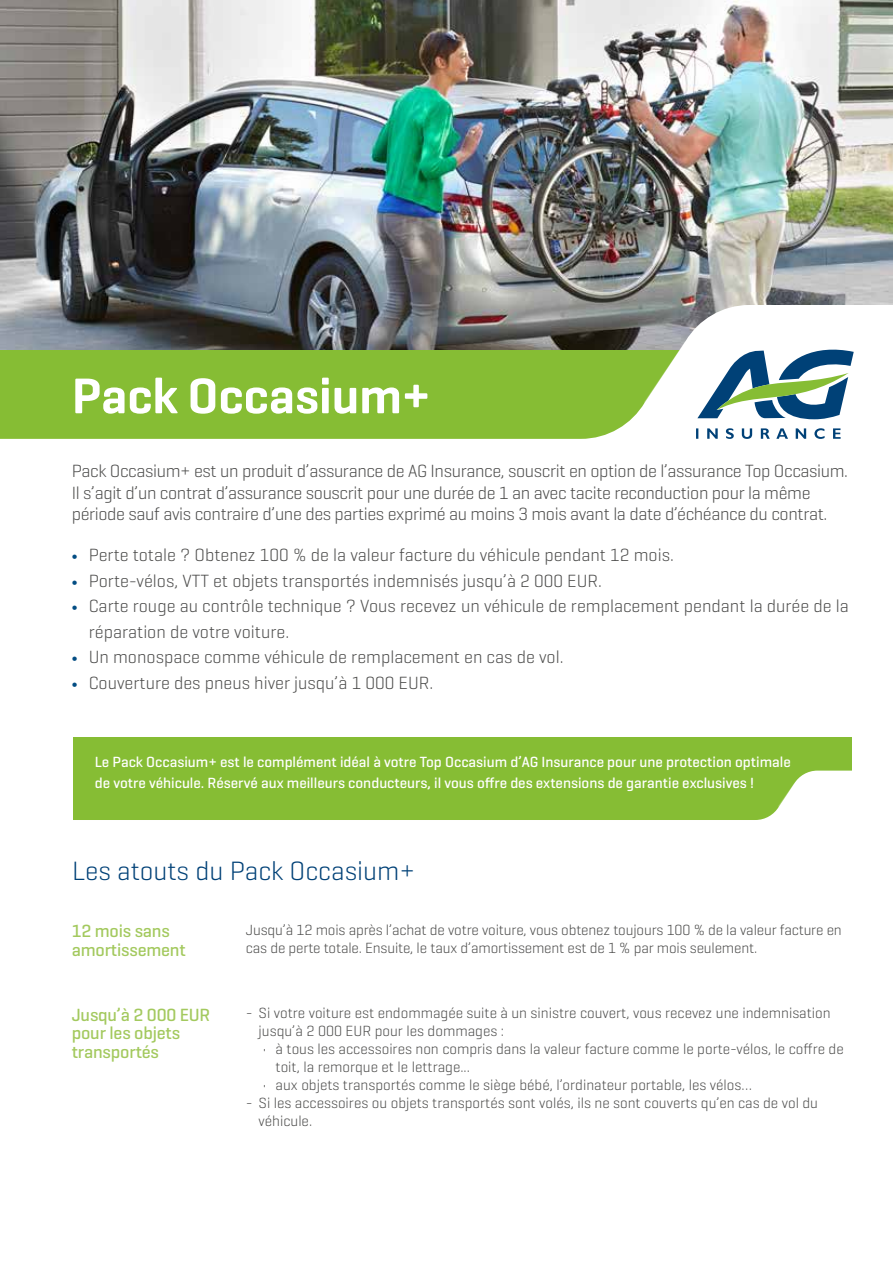
<style>
.page{position:relative;width:893px;height:1263px;background:#fff}
.page>*{position:absolute;margin:0;border:0;box-sizing:border-box;transform-origin:0 0}
.t1{font:600 51px "Geogrotesque";color:#fff}
.t2{font:300 27px "Geogrotesque";color:#004177}
.t3{font:300 18px/21.6px "Geogrotesque";letter-spacing:-.005em;color:#4a4a49}
.t4{font:500 18px/18.8px "Geogrotesque";letter-spacing:-.01em;color:#a3c95e}
.t5{font:300 15px/18px "Geogrotesque";color:#4a4a49}
.t6{font:500 15px/21px "Geogrotesque";color:#fff}
.s1{font-weight:400;font-size:13.5px;color:#034d83}
</style>
<div class="page">
<img style="left:0;top:0;width:893px;height:305px">
<svg style="left:0;top:305px;width:854px;height:450px"></svg>
<svg style="left:696px;top:428px;width:145px;height:11px"></svg>
<svg style="left:697px;top:350px;width:156px;height:69px"></svg>
<div style="left:74px;top:737px;width:778px;height:91px;background:#86bd34"></div>
<svg style="left:73px;top:771px;width:779px;height:57px"></svg>
<hr style="left:73px;top:755px;width:3px;height:55px;background:#86bd34">
<h1 class="t1" style="left:72px;top:364px;width:360px">Pack Occasium+</h1>
<p class="t3" style="left:72px;top:460px;width:778px">Pack Occasium+ est un produit d’assurance de AG Insurance, souscrit en option de l’assurance Top Occasium.<br>Il s’agit d’un contrat d’assurance souscrit pour une durée de 1 an avec tacite reconduction pour la même période sauf avis contraire d’une des parties exprimé au moins 3 mois avant la date d’échéance du contrat.</p>
<p class="t3" style="left:72px;top:543px;width:603px"><span class="s1">∫</span> Perte totale ? Obtenez 100 % de la valeur facture du véhicule pendant 12 mois.</p>
<p class="t3" style="left:72px;top:569px;width:531px"><span class="s1">∫</span> Porte-vélos, VTT et objets transportés indemnisés jusqu’à 2 000 EUR.</p>
<p class="t3" style="left:72px;top:594px;width:778px"><span class="s1">∫</span> Carte rouge au contrôle technique ? Vous recevez un véhicule de remplacement pendant la durée de la</p>
<p class="t3" style="left:89px;top:620px;width:202px">réparation de votre voiture.</p>
<p class="t3" style="left:72px;top:645px;width:493px"><span class="s1">∫</span> Un monospace comme véhicule de remplacement en cas de vol.</p>
<p class="t3" style="left:72px;top:671px;width:362px"><span class="s1">∫</span> Couverture des pneus hiver jusqu’à 1 000 EUR.</p>
<p class="t6" style="left:95px;top:750px;width:697px">Le Pack Occasium+ est le complément idéal à votre Top Occasium d’AG Insurance pour une protection optimale de votre véhicule. Réservé aux meilleurs conducteurs, il vous offre des extensions de garantie exclusives !</p>
<h2 class="t2" style="left:72px;top:853px;width:345px">Les atouts du Pack Occasium+</h2>
<p class="t4" style="left:72px;top:921px;width:115px">12 mois sans amortissement</p>
<p class="t5" style="left:246px;top:920px;width:597px">Jusqu’à 12 mois après l’achat de votre voiture, vous obtenez toujours 100 % de la valeur facture en cas de perte totale. Ensuite, le taux d’amortissement est de 1 % par mois seulement.</p>
<p class="t4" style="left:72px;top:1005px;width:140px">Jusqu’à 2 000 EUR pour les objets transportés</p>
<p class="t5" style="left:259px;top:1004px;width:574px;text-indent:-13px">- Si votre voiture est endommagée suite à un sinistre couvert, vous recevez une indemnisation jusqu’à 2 000 EUR pour les dommages :</p>
<p class="t5" style="left:276px;top:1040px;width:570px;text-indent:-13px">• à tous les accessoires non compris dans la valeur facture comme le porte-vélos, le coffre de toit, la remorque et le lettrage...</p>
<p class="t5" style="left:263px;top:1076px;width:491px">• aux objets transportés comme le siège bébé, l’ordinateur portable, les vélos…</p>
<p class="t5" style="left:259px;top:1094px;width:561px;text-indent:-13px">- Si les accessoires ou objets transportés sont volés, ils ne sont couverts qu’en cas de vol du véhicule.</p>
</div>
